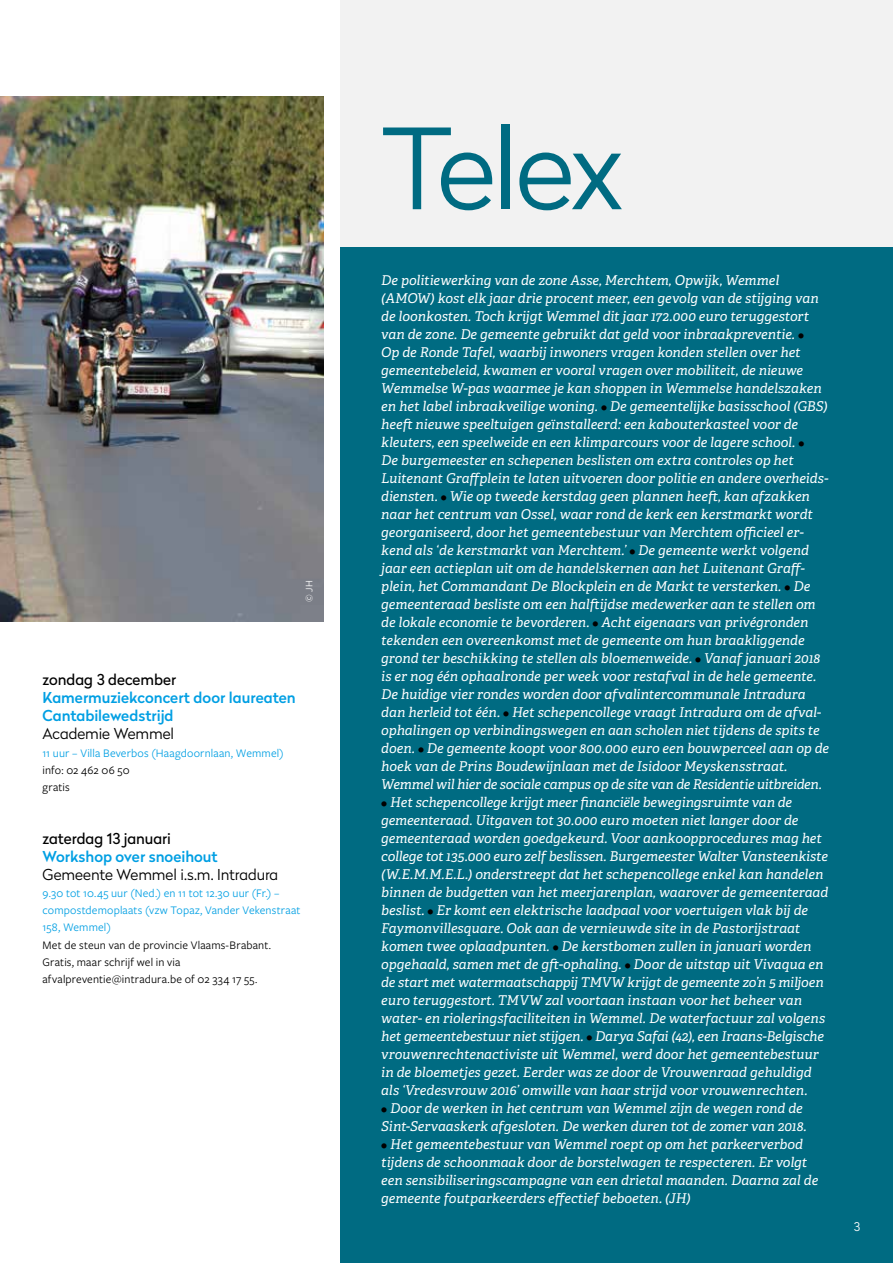
<style>
.page{position:relative;width:893px;height:1263px;background:#fff}
.page>*{position:absolute;margin:0;border:0;box-sizing:border-box;transform-origin:0 0}
.t1{font:300 111.15px "Radikal";letter-spacing:-.035em;color:#006b82}
.t2{font:500 15px/18px "Radikal";color:#009fe3}
.t3{font:300 15px "Radikal";letter-spacing:-.005em;color:#000}
.t4{font:15px "Radikal";color:#000}
.t5{font:italic 13.5px/18px "Adelle";color:#fff}
.t6{font:12px/17.2px "Freight Sans Pro";letter-spacing:.01em;color:#009fe3}
.t7{font:12px/17.2px "Freight Sans Pro";letter-spacing:.015em;color:#000}
.t8{font:300 12px "Radikal";color:#fff}
.t9{font:10.5px "Freight Sans Pro";color:#fff}
.s1{font-family:"Freight Sans Pro";font-weight:700;font-style:normal;color:#000}
</style>
<div class="page">
<img style="left:0;top:97px;width:323px;height:524px">
<div style="left:340px;top:247px;width:553px;height:1016px;background:#006b82"></div>
<div style="left:340px;top:0;width:553px;height:247px;background:#f2f2f2"></div>
<p class="t9" style="left:302px;top:602px;width:23px;rotate:-90deg">© JH</p>
<p class="t4" style="left:43px;top:669px;width:135px">zondag 3 december</p>
<p class="t2" style="left:43px;top:688px;width:255px">Kamermuziekconcert door laureaten<br>Cantabilewedstrijd</p>
<p class="t3" style="left:43px;top:723px;width:133px">Academie Wemmel</p>
<p class="t6" style="left:43px;top:743px;width:243px">11 uur – Villa Beverbos (Haagdoornlaan, Wemmel)</p>
<p class="t7" style="left:43px;top:761px;width:89px">info: 02 462 06 50 gratis</p>
<p class="t4" style="left:43px;top:827px;width:130px">zaterdag 13 januari</p>
<p class="t2" style="left:43px;top:847px;width:177px">Workshop over snoeihout</p>
<p class="t3" style="left:43px;top:863px;width:237px">Gemeente Wemmel i.s.m. Intradura</p>
<p class="t6" style="left:43px;top:884px;width:259px">9.30 tot 10.45 uur (Ned.) en 11 tot 12.30 uur (Fr.) – compostdemoplaats (vzw Topaz, Vander Vekenstraat<br>158, Wemmel)</p>
<p class="t7" style="left:43px;top:935px;width:230px">Met de steun van de provincie Vlaams-Brabant.<br>Gratis, maar schrijf wel in via afvalpreventie@intradura.be of 02 334 17 55.</p>
<h1 class="t1" style="left:381px;top:91px;width:244px">Telex</h1>
<p class="t5" style="left:381px;top:272px;width:449px">De politiewerking van de zone Asse, Merchtem, Opwijk, Wemmel (AMOW) kost elk jaar drie procent meer, een gevolg van de stijging van de loonkosten. Toch krijgt Wemmel dit jaar 172.000 euro teruggestort van de zone. De gemeente gebruikt dat geld voor inbraakpreventie. <span class="s1">•<br></span>Op de Ronde Tafel, waarbij inwoners vragen konden stellen over het gemeentebeleid, kwamen er vooral vragen over mobiliteit, de nieuwe Wemmelse W-pas waarmee je kan shoppen in Wemmelse handelszaken en het label inbraakveilige woning. <span class="s1">•</span> De gemeentelijke basisschool (GBS) heeft nieuwe speeltuigen geïnstalleerd: een kabouterkasteel voor de kleuters, een speelweide en een klimparcours voor de lagere school. <span class="s1">•<br></span>De burgemeester en schepenen beslisten om extra controles op het Luitenant Graffplein te laten uitvoeren door politie en andere overheids&shy;diensten. <span class="s1">•</span> Wie op tweede kerstdag geen plannen heeft, kan afzakken naar het centrum van Ossel, waar rond de kerk een kerstmarkt wordt georganiseerd, door het gemeentebestuur van Merchtem officieel er&shy;kend als ‘de kerstmarkt van Merchtem.’ <span class="s1">•</span> De gemeente werkt volgend jaar een actieplan uit om de handelskernen aan het Luitenant Graff&shy;plein, het Commandant De Blockplein en de Markt te versterken. <span class="s1">•</span> De gemeenteraad besliste om een halftijdse medewerker aan te stellen om de lokale economie te bevorderen. <span class="s1">•</span> Acht eigenaars van privégronden tekenden een overeenkomst met de gemeente om hun braakliggende grond ter beschikking te stellen als bloemenweide. <span class="s1">•</span> Vanaf januari 2018 is er nog één ophaalronde per week voor restafval in de hele gemeente.<br>De huidige vier rondes worden door afvalintercommunale Intradura dan herleid tot één. <span class="s1">•</span> Het schepencollege vraagt Intradura om de afval&shy;ophalingen op verbindingswegen en aan scholen niet tijdens de spits te doen. <span class="s1">•</span> De gemeente koopt voor 800.000 euro een bouwperceel aan op de hoek van de Prins Boudewijnlaan met de Isidoor Meyskensstraat.<br>Wemmel wil hier de sociale campus op de site van de Residentie uitbreiden.</p>
<p class="t5" style="left:381px;top:793px;width:449px"><span class="s1">•</span> Het schepencollege krijgt meer financiële bewegingsruimte van de gemeenteraad. Uitgaven tot 30.000 euro moeten niet langer door de gemeenteraad worden goedgekeurd. Voor aankoopprocedures mag het college tot 135.000 euro zelf beslissen. Burgemeester Walter Vansteenkiste (W.E.M.M.E.L.) onderstreept dat het schepencollege enkel kan handelen binnen de budgetten van het meerjarenplan, waarover de gemeenteraad beslist. <span class="s1">•</span> Er komt een elektrische laadpaal voor voertuigen vlak bij de Faymonvillesquare. Ook aan de vernieuwde site in de Pastorijstraat komen twee oplaadpunten. <span class="s1">•</span> De kerstbomen zullen in januari worden opgehaald, samen met de gft-ophaling. <span class="s1">•</span> Door de uitstap uit Vivaqua en de start met watermaatschappij TMVW krijgt de gemeente zo’n 5 miljoen euro teruggestort. TMVW zal voortaan instaan voor het beheer van water- en rioleringsfaciliteiten in Wemmel. De waterfactuur zal volgens het gemeentebestuur niet stijgen. <span class="s1">•</span> Darya Safai (42), een Iraans-Belgische vrouwenrechtenactiviste uit Wemmel, werd door het gemeentebestuur in de bloemetjes gezet. Eerder was ze door de Vrouwenraad gehuldigd als ‘Vredesvrouw 2016’ omwille van haar strijd voor vrouwenrechten.</p>
<p class="t5" style="left:381px;top:1099px;width:427px"><span class="s1">•</span> Door de werken in het centrum van Wemmel zijn de wegen rond de<br>Sint-Servaaskerk afgesloten. De werken duren tot de zomer van 2018.</p>
<p class="t5" style="left:381px;top:1135px;width:438px"><span class="s1">•</span> Het gemeentebestuur van Wemmel roept op om het parkeerverbod tijdens de schoonmaak door de borstelwagen te respecteren. Er volgt een sensibiliseringscampagne van een drietal maanden. Daarna zal de gemeente foutparkeerders effectief beboeten. (JH)</p>
<p class="t8" style="left:854px;top:1218px;width:8px">3</p>
</div>
